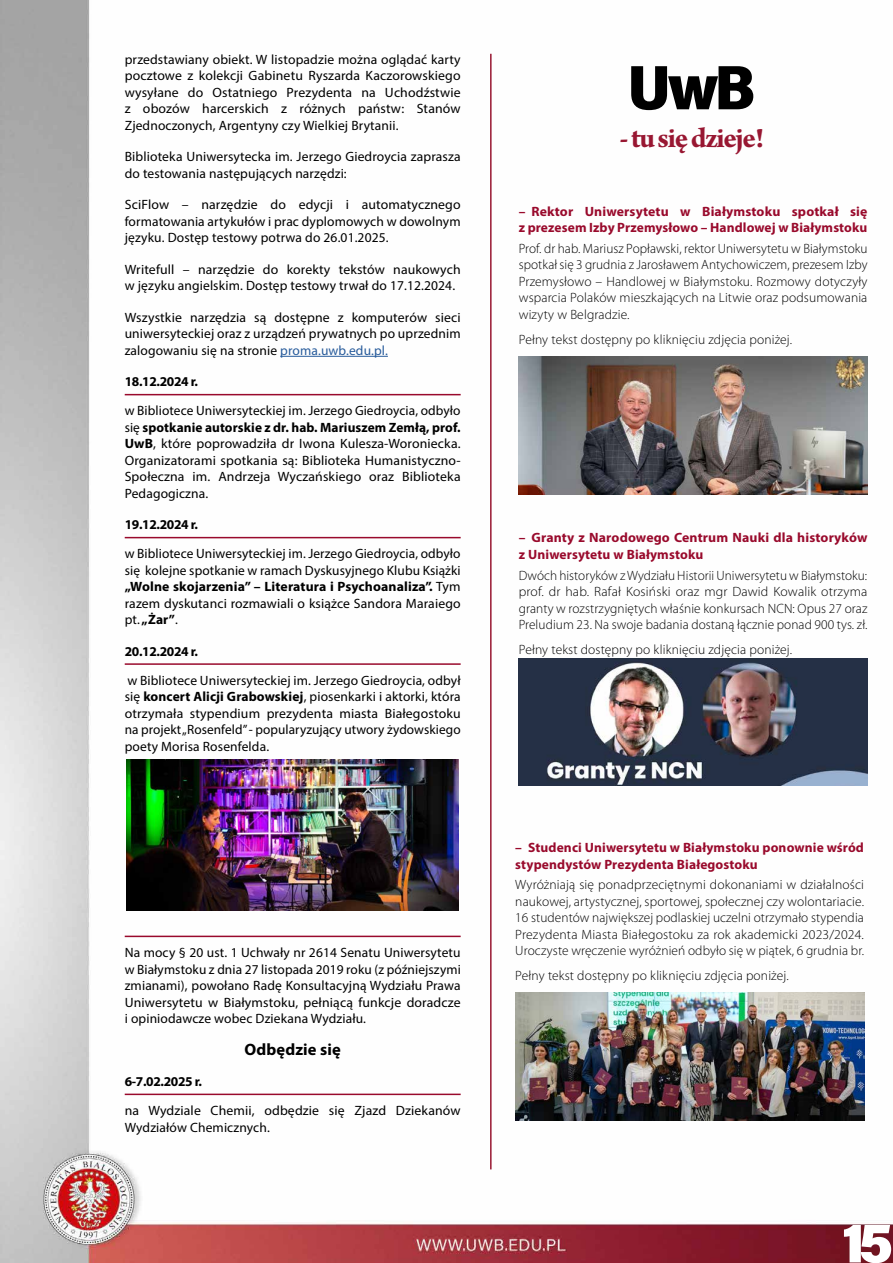
<style>
.page{position:relative;width:893px;height:1263px;background:#fff}
.page>*{position:absolute;margin:0;border:0;box-sizing:border-box;transform-origin:0 0}
.t1{font:63px "Acumin Variable Concept";color:#000}
.t2{font:57px "Acumin Variable Concept";color:#fff}
.t3{font:700 30px "Arno Pro";letter-spacing:-.045em;color:#981732}
.Informator{font:700 16.5px "Myriad Pro";letter-spacing:.01em;color:#000}
.Informator-2{font:13.5px/16.5px "Myriad Pro";letter-spacing:.01em;color:#000;text-align:justify}
.Informator-3{font:300 13.5px/16.5px "Myriad Pro";letter-spacing:.01em;color:#000;text-align:justify}
.t4{font:700 13.5px/16.5px "Myriad Pro";letter-spacing:.01em;color:#990a2c}
.Daty_z_kreską{font:700 13.5px "Myriad Pro";letter-spacing:-.025em;color:#000}
.s1{color:#275b9b}
.s2{font-weight:700}
</style>
<div class="page">
<img style="left:0;top:0;width:893px;height:1263px">
<hr style="left:490px;top:54px;width:2px;height:1115px;background:#981732">
<hr style="left:280px;top:356px;width:108px;height:1px;background:#275b9b">
<hr style="left:125px;top:394px;width:336px;height:1px;background:#990a2c">
<hr style="left:125px;top:537px;width:336px;height:1px;background:#990a2c">
<hr style="left:125px;top:663px;width:336px;height:2px;background:#990a2c">
<hr style="left:125px;top:936px;width:336px;height:1px;background:#990a2c">
<hr style="left:125px;top:1093px;width:336px;height:2px;background:#990a2c">
<img style="left:127px;top:759px;width:332px;height:151px">
<img style="left:519px;top:659px;width:348px;height:126px">
<img style="left:519px;top:356px;width:348px;height:138px">
<img style="left:515px;top:992px;width:349px;height:128px">
<p class="Informator-2" style="left:125px;top:51px;width:337px">przedstawiany obiekt. W listopadzie można oglądać karty pocztowe z kolekcji Gabinetu Ryszarda Kaczorowskiego wysyłane do Ostatniego Prezydenta na Uchodźstwie z obozów harcerskich z różnych państw: Stanów Zjednoczonych, Argentyny czy Wielkiej Brytanii.</p>
<p class="Informator-2" style="left:125px;top:148px;width:337px">Biblioteka Uniwersytecka im. Jerzego Giedroycia zaprasza do testowania następujących narzędzi:</p>
<p class="Informator-2" style="left:125px;top:196px;width:337px">SciFlow – narzędzie do edycji i automatycznego formatowania artykułów i prac dyplomowych w dowolnym języku. Dostęp testowy potrwa do 26.01.2025.</p>
<p class="Informator-2" style="left:125px;top:261px;width:337px">Writefull – narzędzie do korekty tekstów naukowych w języku angielskim. Dostęp testowy trwał do 17.12.2024.</p>
<p class="Informator-2" style="left:125px;top:309px;width:337px">Wszystkie narzędzia są dostępne z komputerów sieci uniwersyteckiej oraz z urządzeń prywatnych po uprzednim zalogowaniu się na stronie <span class="s1">proma.uwb.edu.pl.</span></p>
<p class="Daty_z_kreską" style="left:125px;top:373px;width:75px">18.12.2024 r.</p>
<p class="Informator-2" style="left:125px;top:402px;width:337px">w Bibliotece Uniwersyteckiej im. Jerzego Giedroycia, odbyło się <span class="s2">spotkanie autorskie z dr. hab. Mariuszem Zemłą, prof.<br>UwB</span>, które poprowadziła dr Iwona Kulesza-Woroniecka.<br>Organizatorami spotkania są: Biblioteka Humanistyczno-Społeczna im. Andrzeja Wyczańskiego oraz Biblioteka Pedagogiczna.</p>
<p class="Daty_z_kreską" style="left:125px;top:516px;width:75px">19.12.2024 r.</p>
<p class="Informator-2" style="left:125px;top:545px;width:338px">w Bibliotece Uniwersyteckiej im. Jerzego Giedroycia, odbyło się kolejne spotkanie w ramach Dyskusyjnego Klubu Książki <span class="s2">„Wolne skojarzenia” – Literatura i Psychoanaliza”.</span> Tym razem dyskutanci rozmawiali o książce Sandora Maraiego pt. <span class="s2">„Żar”</span>.</p>
<p class="Daty_z_kreską" style="left:125px;top:642px;width:75px">20.12.2024 r.</p>
<p class="Informator-2" style="left:125px;top:672px;width:337px">w Bibliotece Uniwersyteckiej im. Jerzego Giedroycia, odbył się <span class="s2">koncert Alicji Grabowskiej</span>, piosenkarki i aktorki, która otrzymała stypendium prezydenta miasta Białegostoku na projekt „Rosenfeld” - popularyzujący utwory żydowskiego poety Morisa Rosenfelda.</p>
<p class="Informator-2" style="left:125px;top:944px;width:338px">Na mocy § 20 ust. 1 Uchwały nr 2614 Senatu Uniwersytetu w Białymstoku z dnia 27 listopada 2019 roku (z późniejszymi zmianami), powołano Radę Konsultacyjną Wydziału Prawa Uniwersytetu w Białymstoku, pełniącą funkcje doradcze i opiniodawcze wobec Dziekana Wydziału.</p>
<p class="Informator" style="left:244px;top:1038px;width:98px">Odbędzie się</p>
<p class="Daty_z_kreską" style="left:125px;top:1072px;width:79px">6-7.02.2025 r.</p>
<p class="Informator-2" style="left:125px;top:1102px;width:337px">na Wydziale Chemii, odbędzie się Zjazd Dziekanów<br>Wydziałów Chemicznych.</p>
<p class="t1" style="left:628px;top:44px;width:129px">UwB</p>
<p class="t3" style="left:619px;top:121px;width:146px">- tu się dzieje!</p>
<p class="t4" style="left:519px;top:202px;width:350px">– Rektor Uniwersytetu w Białymstoku spotkał się z prezesem Izby Przemysłowo – Handlowej w Białymstoku</p>
<p class="Informator-3" style="left:519px;top:240px;width:350px">Prof. dr hab. Mariusz Popławski, rektor Uniwersytetu w Białymstoku spotkał się 3 grudnia z Jarosławem Antychowiczem, prezesem Izby Przemysłowo – Handlowej w Białymstoku. Rozmowy dotyczyły wsparcia Polaków mieszkających na Litwie oraz podsumowania wizyty w Belgradzie.</p>
<p class="Informator-3" style="left:519px;top:331px;width:275px">Pełny tekst dostępny po kliknięciu zdjęcia poniżej.</p>
<p class="t4" style="left:519px;top:529px;width:350px">– Granty z Narodowego Centrum Nauki dla historyków z Uniwersytetu w Białymstoku</p>
<p class="Informator-3" style="left:519px;top:567px;width:350px">Dwóch historyków z Wydziału Historii Uniwersytetu w Białymstoku: prof. dr hab. Rafał Kosiński oraz mgr Dawid Kowalik otrzyma granty w rozstrzygniętych właśnie konkursach NCN: Opus 27 oraz Preludium 23. Na swoje badania dostaną łącznie ponad 900 tys. zł.</p>
<p class="Informator-3" style="left:519px;top:641px;width:275px">Pełny tekst dostępny po kliknięciu zdjęcia poniżej.</p>
<p class="t4" style="left:515px;top:839px;width:350px">– Studenci Uniwersytetu w Białymstoku ponownie wśród stypendystów Prezydenta Białegostoku</p>
<p class="Informator-3" style="left:515px;top:876px;width:350px">Wyróżniają się ponadprzeciętnymi dokonaniami w działalności naukowej, artystycznej, sportowej, społecznej czy wolontariacie.<br>16 studentów największej podlaskiej uczelni otrzymało stypendia Prezydenta Miasta Białegostoku za rok akademicki 2023/2024.<br>Uroczyste wręczenie wyróżnień odbyło się w piątek, 6 grudnia br.</p>
<p class="Informator-3" style="left:515px;top:967px;width:275px">Pełny tekst dostępny po kliknięciu zdjęcia poniżej.</p>
<h2 class="t2" style="left:842px;top:1203px;width:53px">15</h2>
</div>
